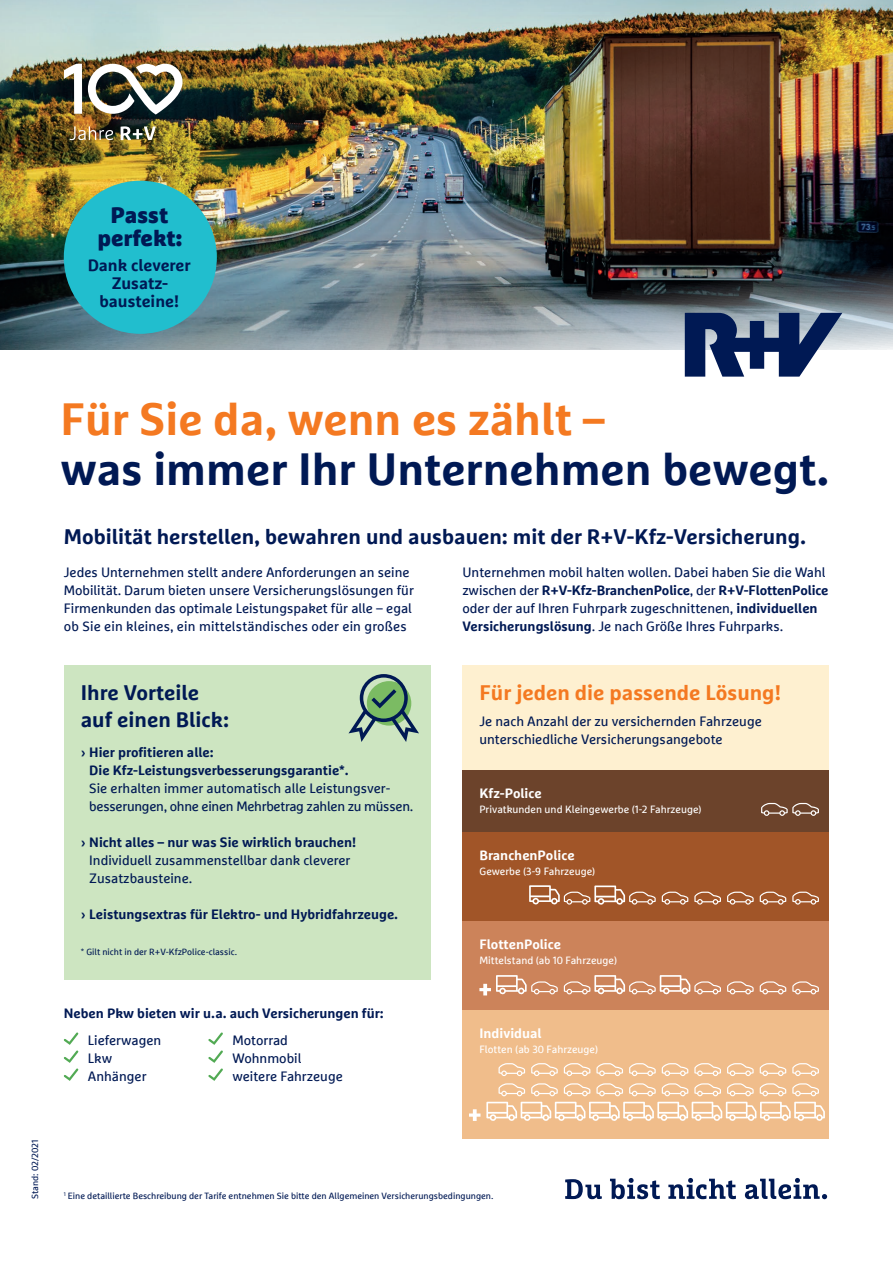
<style>
.page{position:relative;width:893px;height:1263px;background:#fff}
.page>*{position:absolute;margin:0;border:0;box-sizing:border-box;transform-origin:0 0}
.t1{font:700 45px "Marselisfor Ru V";color:#001954}
.t2{font:700 45px "Marselisfor Ru V";color:#f47921}
.t3{font:900 22.5px/22.5px "Marselisfor Ru V";color:#001954;text-align:center}
.t4{font:700 21px/27.3px "Marselisfor Ru V";color:#001954}
.t5{font:700 21px "Marselisfor Ru V";color:#f47921}
.t6{font:700 16.5px/18px "Marselisfor Ru V";color:#001954;text-align:center}
.t7{font:13.5px/18px "Marselisfor Ru V";color:#001954}
.t8{font:700 13.5px/18px "Marselisfor Ru V";color:#001954}
.t9{font:700 13.5px "Marselisfor Ru V";color:#fff}
.t10{font:10.5px "Marselisfor Ru V";color:#fff}
.t11{font:9px "Marselisfor Ru V";color:#001954}
.s1{font-weight:700}
</style>
<div class="page">
<img style="left:0;top:0;width:893px;height:349px">
<div style="left:462px;top:665px;width:367px;height:105px;background:#fef0d0"></div>
<div style="left:64px;top:665px;width:367px;height:314px;background:#cde5c1"></div>
<svg style="left:348px;top:674px;width:71px;height:68px"></svg>
<svg style="left:70px;top:126px;width:43px;height:14px"></svg>
<svg style="left:121px;top:126px;width:35px;height:14px"></svg>
<svg style="left:64px;top:64px;width:18px;height:50px"></svg>
<img style="left:88px;top:64px;width:95px;height:51px">
<svg style="left:685px;top:313px;width:157px;height:64px"></svg>
<svg style="left:565px;top:1179px;width:37px;height:20px"></svg>
<svg style="left:610px;top:1178px;width:50px;height:21px"></svg>
<svg style="left:668px;top:1178px;width:68px;height:21px"></svg>
<svg style="left:745px;top:1178px;width:82px;height:21px"></svg>
<div style="left:64px;top:181px;width:153px;height:153px;background:#21bece;border-radius:50%"></div>
<svg style="left:63px;top:1032px;width:16px;height:49px"></svg>
<svg style="left:208px;top:1032px;width:15px;height:49px"></svg>
<div style="left:462px;top:770px;width:367px;height:62px;background:#6c432b"></div>
<div style="left:462px;top:832px;width:367px;height:89px;background:#a15528"></div>
<div style="left:462px;top:921px;width:367px;height:89px;background:#cc835a"></div>
<div style="left:462px;top:1011px;width:367px;height:128px;background:#f0bd8b"></div>
<svg style="left:792px;top:981px;width:27px;height:13px"></svg>
<svg style="left:760px;top:981px;width:26px;height:13px"></svg>
<svg style="left:727px;top:981px;width:27px;height:13px"></svg>
<svg style="left:761px;top:803px;width:58px;height:13px"></svg>
<svg style="left:792px;top:1063px;width:27px;height:13px"></svg>
<svg style="left:760px;top:1063px;width:26px;height:13px"></svg>
<svg style="left:498px;top:1063px;width:27px;height:13px"></svg>
<svg style="left:727px;top:1063px;width:27px;height:13px"></svg>
<svg style="left:694px;top:1063px;width:27px;height:13px"></svg>
<svg style="left:662px;top:1063px;width:26px;height:13px"></svg>
<svg style="left:629px;top:1063px;width:27px;height:13px"></svg>
<svg style="left:596px;top:1063px;width:27px;height:13px"></svg>
<svg style="left:564px;top:1063px;width:26px;height:13px"></svg>
<svg style="left:531px;top:1063px;width:27px;height:13px"></svg>
<svg style="left:792px;top:1083px;width:27px;height:13px"></svg>
<svg style="left:760px;top:1083px;width:26px;height:13px"></svg>
<svg style="left:498px;top:1083px;width:27px;height:13px"></svg>
<svg style="left:727px;top:1083px;width:27px;height:13px"></svg>
<svg style="left:694px;top:1083px;width:27px;height:13px"></svg>
<svg style="left:662px;top:1083px;width:26px;height:13px"></svg>
<svg style="left:629px;top:1083px;width:27px;height:13px"></svg>
<svg style="left:596px;top:1083px;width:27px;height:13px"></svg>
<svg style="left:564px;top:1083px;width:26px;height:13px"></svg>
<svg style="left:531px;top:1083px;width:27px;height:13px"></svg>
<svg style="left:792px;top:892px;width:27px;height:13px"></svg>
<svg style="left:760px;top:892px;width:26px;height:13px"></svg>
<svg style="left:727px;top:892px;width:27px;height:13px"></svg>
<svg style="left:694px;top:892px;width:27px;height:13px"></svg>
<svg style="left:662px;top:892px;width:26px;height:13px"></svg>
<svg style="left:529px;top:885px;width:127px;height:20px"></svg>
<svg style="left:564px;top:975px;width:157px;height:19px"></svg>
<svg style="left:486px;top:1102px;width:339px;height:19px"></svg>
<svg style="left:479px;top:975px;width:79px;height:20px"></svg>
<svg style="left:469px;top:1109px;width:11px;height:12px"></svg>
<h2 class="t3" style="left:98px;top:204px;width:86px">Passt perfekt:</h2>
<p class="t6" style="left:88px;top:256px;width:105px">Dank cleverer<br>Zusatz&shy;bausteine!</p>
<h1 class="t2" style="left:60px;top:391px;width:546px">Für Sie da, wenn es zählt –</h1>
<h1 class="t1" style="left:60px;top:441px;width:770px">was immer Ihr Unternehmen bewegt.</h1>
<h3 class="t4" style="left:64px;top:522px;width:744px">Mobilität herstellen, bewahren und ausbauen: mit der R+V-Kfz-Versicherung.</h3>
<p class="t7" style="left:64px;top:563px;width:352px">Jedes Unternehmen stellt andere Anforderungen an seine Mobilität. Darum bieten unsere Versicherungslösungen für Firmenkunden das optimale Leistungspaket für alle – egal ob Sie ein kleines, ein mittelständisches oder ein großes</p>
<p class="t7" style="left:462px;top:563px;width:368px">Unternehmen mobil halten wollen. Dabei haben Sie die Wahl zwischen der <span class="s1">R+V-Kfz-BranchenPolice</span>, der <span class="s1">R+V-FlottenPolice </span>oder der auf Ihren Fuhrpark zugeschnittenen, <span class="s1">individuellen Versicherungslösung</span>. Je nach Größe Ihres Fuhrparks.</p>
<h3 class="t4" style="left:81px;top:679px;width:150px">Ihre Vorteile auf einen Blick:</h3>
<p class="t8" style="left:89px;top:743px;width:261px;text-indent:-9px">› Hier profitieren alle:<br>Die Kfz-Leistungsverbesserungsgarantie*.</p>
<p class="t7" style="left:89px;top:779px;width:325px">Sie erhalten immer automatisch alle Leistungsver&shy;besserungen, ohne einen Mehrbetrag zahlen zu müssen.</p>
<p class="t8" style="left:81px;top:833px;width:277px">› Nicht alles – nur was Sie wirklich brauchen!</p>
<p class="t7" style="left:89px;top:851px;width:263px">Individuell zusammenstellbar dank cleverer<br>Zusatzbausteine.</p>
<p class="t8" style="left:81px;top:905px;width:319px">› Leistungsextras für Elektro- und Hybridfahrzeuge.</p>
<p class="t11" style="left:81px;top:946px;width:158px">* Gilt nicht in der R+V-KfzPolice-classic.</p>
<p class="t8" style="left:64px;top:1004px;width:321px">Neben Pkw bieten wir u. a. auch Versicherungen für:</p>
<p class="t7" style="left:88px;top:1031px;width:75px">Lieferwagen<br>Lkw<br>Anhänger</p>
<p class="t7" style="left:232px;top:1031px;width:112px">Motorrad<br>Wohnmobil weitere Fahrzeuge</p>
<h3 class="t5" style="left:479px;top:679px;width:303px">Für jeden die passende Lösung!</h3>
<p class="t7" style="left:479px;top:712px;width:284px;line-height:17.5px">Je nach Anzahl der zu versichernden Fahrzeuge unterschiedliche Versicherungsangebote</p>
<p class="t9" style="left:479px;top:785px;width:64px">Kfz-Police</p>
<p class="t10" style="left:479px;top:803px;width:224px">Privatkunden und Kleingewerbe (1-2 Fahrzeuge)</p>
<p class="t9" style="left:479px;top:846px;width:97px">BranchenPolice</p>
<p class="t10" style="left:479px;top:864px;width:117px">Gewerbe (3-9 Fahrzeuge)</p>
<p class="t9" style="left:479px;top:936px;width:83px">FlottenPolice</p>
<p class="t10" style="left:479px;top:954px;width:139px">Mittelstand (ab 10 Fahrzeuge)</p>
<p class="t9" style="left:479px;top:1025px;width:64px">Individual</p>
<p class="t10" style="left:479px;top:1043px;width:120px">Flotten (ab 30 Fahrzeuge)</p>
<p class="t11" style="left:30px;top:1199px;width:61px;rotate:-90deg">Stand: 02/2021</p>
<p class="t11" style="left:64px;top:1190px;width:431px"><sup>1</sup> Eine detaillierte Beschreibung der Tarife entnehmen Sie bitte den Allgemeinen Versicherungsbedingungen.</p>
</div>
